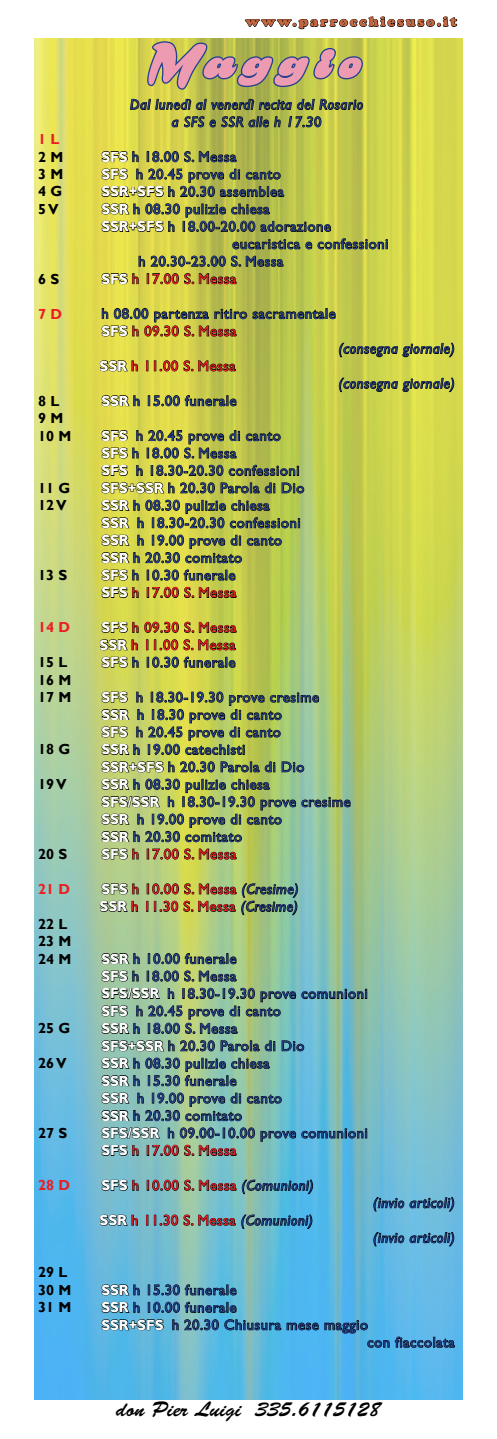
<style>
.page{position:relative;width:497px;height:1439px;background:#fff}
.page>*{position:absolute;margin:0;border:0;box-sizing:border-box;transform-origin:0 0}
.t1{font:italic 52.5px "Rakoon Personal Use";color:#ed9bb1}
.t2{font:21px "Brush Script Std";color:#000}
.t3{font:14.53px/17.5px "Gill Sans";letter-spacing:.04em;color:#25408f}
.t4{font:14.53px/17.5px "Gill Sans";letter-spacing:.04em;color:#ed1d24}
.t5{font:italic 14.53px/17.5px "Gill Sans";letter-spacing:.04em;color:#25408f;text-align:center}
.t6{font:700 14.53px/17.5px "Gill Sans";color:#000}
.t7{font:700 14.53px "Gill Sans";color:#ed1d24}
.t8{font:900 14px "Cooper";letter-spacing:.15em;color:#c5643d}
.s1{font-style:normal}
.s2{font-weight:700;color:#fff}
.s3{color:#ed1d24}
.s4{font-style:italic;color:#25408f}
</style>
<div class="page">
<img style="left:35px;top:39px;width:426px;height:1360px">
<svg style="left:101px;top:151px;width:287px;height:116px;background:#a7a940"></svg>
<svg style="left:101px;top:273px;width:38px;height:12px"></svg>
<svg style="left:147px;top:273px;width:90px;height:12px"></svg>
<svg style="left:99px;top:307px;width:355px;height:100px;background:#b5b844"></svg>
<svg style="left:101px;top:429px;width:203px;height:170px;background:#9fa33d"></svg>
<svg style="left:101px;top:621px;width:136px;height:12px;background:#858730"></svg>
<svg style="left:99px;top:639px;width:40px;height:29px"></svg>
<svg style="left:146px;top:639px;width:90px;height:29px;background:#919435"></svg>
<svg style="left:101px;top:691px;width:218px;height:64px;background:#94a24e"></svg>
<svg style="left:101px;top:761px;width:249px;height:99px;background:#90a661"></svg>
<svg style="left:99px;top:883px;width:40px;height:29px"></svg>
<svg style="left:146px;top:877px;width:152px;height:38px;background:#869c5d"></svg>
<svg style="left:101px;top:952px;width:266px;height:169px;background:#76a38f"></svg>
<svg style="left:101px;top:1127px;width:266px;height:29px;background:#5f9495"></svg>
<svg style="left:101px;top:1179px;width:38px;height:12px"></svg>
<svg style="left:147px;top:1173px;width:166px;height:27px;background:#659fa2"></svg>
<svg style="left:372px;top:1191px;width:82px;height:25px;background:#5897b2"></svg>
<svg style="left:99px;top:1214px;width:39px;height:12px"></svg>
<svg style="left:146px;top:1214px;width:2px;height:11px"></svg>
<svg style="left:154px;top:1208px;width:158px;height:27px;background:#609fa8"></svg>
<svg style="left:372px;top:1226px;width:82px;height:25px;background:#5496b6"></svg>
<svg style="left:101px;top:1283px;width:354px;height:65px;background:#53a2c5"></svg>
<svg style="left:129px;top:16px;width:328px;height:112px"></svg>
<p class="t8" style="left:245px;top:13px;width:212px">www.parrocchiesuso.it</p>
<h1 class="t1" style="left:142px;top:29px;width:243px">Maggio</h1>
<p class="t5" style="left:130px;top:96px;width:234px">Dal lunedì al venerdì recita del Rosario a SFS e SSR alle h 17.3<span class="s1">0</span></p>
<p class="t7" style="left:38px;top:130px;width:22px">1 L</p>
<p class="t6" style="left:38px;top:148px;width:26px">2 M</p>
<p class="t3" style="left:101px;top:148px;width:136px"><span class="s2">SFS</span> h 18.00 S. Messa</p>
<p class="t6" style="left:38px;top:166px;width:26px">3 M</p>
<p class="t3" style="left:101px;top:166px;width:181px"><span class="s2">SFS</span> h 20.45 prove di canto</p>
<p class="t6" style="left:38px;top:183px;width:25px">4 G</p>
<p class="t3" style="left:101px;top:183px;width:184px"><span class="s2">SSR+SFS</span> h 20.30 assemblea</p>
<p class="t6" style="left:38px;top:201px;width:22px">5 V</p>
<p class="t3" style="left:101px;top:200px;width:169px"><span class="s2">SSR</span> h 08.30 pulizie chiesa</p>
<p class="t3" style="left:101px;top:218px;width:231px"><span class="s2">SSR+SFS</span> h 18.00-20.00 adorazione</p>
<p class="t3" style="left:232px;top:235px;width:157px">eucaristica e confessioni</p>
<p class="t3" style="left:138px;top:253px;width:146px">h 20.30-23.00 S. Messa</p>
<p class="t6" style="left:38px;top:270px;width:22px">6 S</p>
<p class="t4" style="left:101px;top:270px;width:136px"><span class="s2">SFS</span> h 17.00 S. Messa</p>
<p class="t7" style="left:38px;top:305px;width:25px">7 D</p>
<p class="t3" style="left:101px;top:305px;width:235px">h 08.00 partenza ritiro sacramentale<br><span class="s2">SFS</span> <span class="s3">h 09.30 S. Messa</span></p>
<p class="t5" style="left:338px;top:340px;width:117px">(consegna giornale)</p>
<p class="t4" style="left:99px;top:357px;width:137px"><span class="s2">SSR</span> h 11.00 S. Messa</p>
<p class="t5" style="left:338px;top:375px;width:117px">(consegna giornale)</p>
<p class="t6" style="left:38px;top:392px;width:22px">8 L</p>
<p class="t3" style="left:101px;top:392px;width:136px"><span class="s2">SSR</span> h 15.00 funerale</p>
<p class="t6" style="left:38px;top:410px;width:34px">9 M<br>10 M</p>
<p class="t3" style="left:101px;top:427px;width:199px"><span class="s2">SFS</span> h 20.45 prove di canto<br><span class="s2">SFS</span> h 18.00 S. Messa<br><span class="s2">SFS</span> h 18.30-20.30 confessioni</p>
<p class="t6" style="left:38px;top:479px;width:33px">11 G</p>
<p class="t3" style="left:101px;top:479px;width:204px"><span class="s2">SFS+SSR</span> h 20.30 Parola di Dio</p>
<p class="t6" style="left:38px;top:497px;width:30px">12 V</p>
<p class="t3" style="left:101px;top:497px;width:200px"><span class="s2">SSR</span> h 08.30 pulizie chiesa<br><span class="s2">SSR</span> h 18.30-20.30 confessioni<br><span class="s2">SSR</span> h 19.00 prove di canto<br><span class="s2">SSR</span> h 20.30 comitato</p>
<p class="t6" style="left:38px;top:567px;width:30px">13 S</p>
<p class="t3" style="left:101px;top:566px;width:136px"><span class="s2">SFS</span> h 10.30 funerale<br><span class="s2">SFS</span> <span class="s3">h 17.00 S. Messa</span></p>
<p class="t7" style="left:38px;top:619px;width:33px">14 D</p>
<p class="t4" style="left:99px;top:619px;width:138px"><span class="s2">SFS</span> h 09.30 S. Messa<br><span class="s2">SSR</span> h 11.00 S. Messa</p>
<p class="t6" style="left:38px;top:654px;width:30px">15 L</p>
<p class="t3" style="left:101px;top:654px;width:135px"><span class="s2">SFS</span> h 10.30 funerale</p>
<p class="t6" style="left:38px;top:671px;width:34px">16 M<br>17 M</p>
<p class="t3" style="left:101px;top:688px;width:219px"><span class="s2">SFS</span> h 18.30-19.30 prove cresime<br><span class="s2">SSR</span> h 18.30 prove di canto<br><span class="s2">SFS</span> h 20.45 prove di canto</p>
<p class="t6" style="left:38px;top:741px;width:33px">18 G</p>
<p class="t3" style="left:101px;top:741px;width:204px"><span class="s2">SSR</span> h 19.00 catechisti<br><span class="s2">SSR+SFS</span> h 20.30 Parola di Dio</p>
<p class="t6" style="left:38px;top:776px;width:30px">19 V</p>
<p class="t3" style="left:101px;top:776px;width:250px"><span class="s2">SSR</span> h 08.30 pulizie chiesa<br><span class="s2">SFS/SSR</span> h 18.30-19.30 prove cresime<br><span class="s2">SSR</span> h 19.00 prove di canto<br><span class="s2">SSR</span> h 20.30 comitato</p>
<p class="t6" style="left:38px;top:845px;width:30px">20 S</p>
<p class="t4" style="left:101px;top:845px;width:136px"><span class="s2">SFS</span> h 17.00 S. Messa</p>
<p class="t7" style="left:38px;top:880px;width:33px">21 D</p>
<p class="t4" style="left:99px;top:880px;width:200px"><span class="s2">SFS</span> h 10.00 S. Messa <span class="s4">(Cresime)<br></span><span class="s2">SSR</span> h 11.30 S. Messa <span class="s4">(Cresime)</span></p>
<p class="t6" style="left:38px;top:915px;width:34px">22 L<br>23 M<br>24 M</p>
<p class="t3" style="left:101px;top:950px;width:267px"><span class="s2">SSR</span> h 10.00 funerale<br><span class="s2">SFS</span> h 18.00 S. Messa<br><span class="s2">SFS/SSR</span> h 18.30-19.30 prove comunioni<br><span class="s2">SFS</span> h 20.45 prove di canto</p>
<p class="t6" style="left:38px;top:1020px;width:33px">25 G</p>
<p class="t3" style="left:101px;top:1020px;width:204px"><span class="s2">SSR</span> h 18.00 S. Messa<br><span class="s2">SFS+SSR</span> h 20.30 Parola di Dio</p>
<p class="t6" style="left:38px;top:1055px;width:30px">26 V</p>
<p class="t3" style="left:101px;top:1055px;width:182px"><span class="s2">SSR</span> h 08.30 pulizie chiesa<br><span class="s2">SSR</span> h 15.30 funerale<br><span class="s2">SSR</span> h 19.00 prove di canto<br><span class="s2">SSR</span> h 20.30 comitato</p>
<p class="t6" style="left:38px;top:1124px;width:30px">27 S</p>
<p class="t3" style="left:101px;top:1124px;width:267px"><span class="s2">SFS/SSR</span> h 09.00-10.00 prove comunioni<br><span class="s2">SFS</span> <span class="s3">h 17.00 S. Messa</span></p>
<p class="t7" style="left:38px;top:1176px;width:33px">28 D</p>
<p class="t4" style="left:101px;top:1177px;width:213px"><span class="s2">SFS</span> h 10.00 S. Messa <span class="s4">(Comunioni)</span></p>
<p class="t6" style="left:38px;top:1264px;width:34px">29 L<br>30 M</p>
<p class="t4" style="left:99px;top:1211px;width:214px"><span class="s2">SSR</span> h 11.30 S. Messa <span class="s4">(Comunioni)</span></p>
<p class="t3" style="left:101px;top:1281px;width:136px"><span class="s2">SSR</span> h 15.30 funerale</p>
<p class="t5" style="left:372px;top:1194px;width:83px">(invio articoli)</p>
<p class="t5" style="left:372px;top:1229px;width:83px">(invio articoli)</p>
<p class="t6" style="left:38px;top:1299px;width:34px">31 M</p>
<p class="t3" style="left:101px;top:1299px;width:136px"><span class="s2">SSR</span> h 10.00 funerale</p>
<p class="t3" style="left:101px;top:1316px;width:268px"><span class="s2">SSR+SFS</span> h 20.30 Chiusura mese maggio</p>
<p class="t3" style="left:367px;top:1333px;width:89px">con fiaccolata</p>
<h2 class="t2" style="left:116px;top:1397px;width:265px">don Pier Luigi 335.6115128</h2>
</div>
